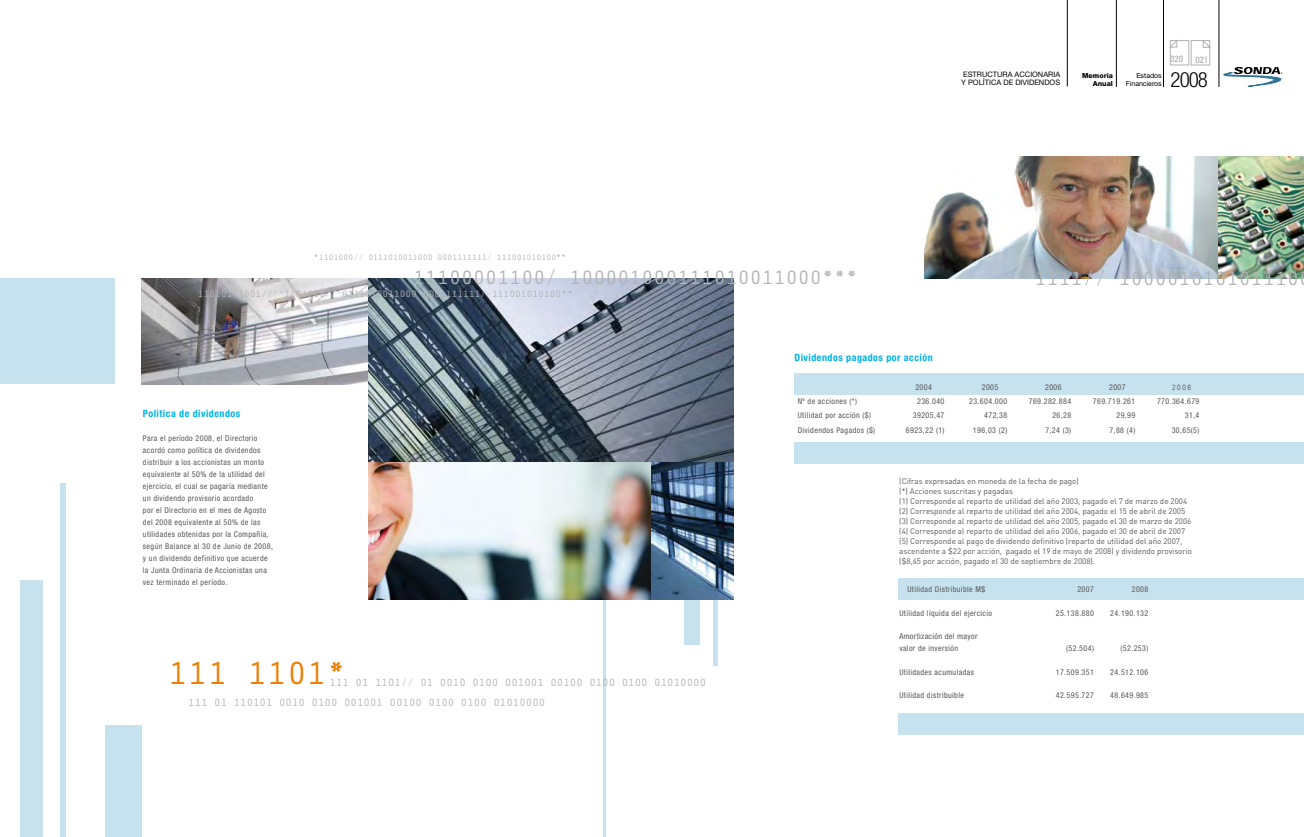
<style>
.page{position:relative;width:1304px;height:837px;background:#fff}
.page>*{position:absolute;margin:0;border:0;box-sizing:border-box;transform-origin:0 0}
.t1{font:33px "Orator";color:#ee7d00}
.t2{font:300 condensed 21px "Helvetica Neue";color:#000}
.t3{font:20px "Orator";color:#b1b3b4}
.t4{font:10.8px/19.2px "Orator";color:#b1b3b4}
.t5{font:700 condensed 10px "Helvetica Neue";letter-spacing:.05em;color:#00b1e6}
.t6{font:9.6px "Orator";color:#b1b3b4}
.t7{font:9px "DIN Mittelschrift";color:#b1b3b4}
.t8{font:8.2px "Orator";color:#b1b3b4}
.t9{font:condensed 8px/12px "Helvetica Neue";letter-spacing:.05em;color:#58585a}
.t10{font:8px/10px "DIN";color:#58585a}
.t11{font:8px "Orator";color:#58585a}
.t12{font:7.5px/8px "Helvetica Neue LT Std";color:#000}
.t13{font:7px/8px "Helvetica Neue LT Std";color:#000;text-align:right}
.t14{font:800 7px/8px "Helvetica Neue LT Std";color:#000;text-align:right}
</style>
<div class="page">
<div style="left:1170px;top:40px;width:19px;height:25px;border:1px solid #b1b3b4"></div>
<div style="left:1191px;top:40px;width:19px;height:25px;border:1px solid #b1b3b4"></div>
<svg style="left:1203px;top:40px;width:7px;height:7px"></svg>
<svg style="left:1170px;top:40px;width:7px;height:7px"></svg>
<hr style="left:1163px;top:0;width:1px;height:87px;background:#000">
<hr style="left:1219px;top:0;width:1px;height:87px;background:#000">
<hr style="left:1116px;top:0;width:1px;height:87px;background:#000">
<hr style="left:1067px;top:0;width:1px;height:86px;background:#000">
<svg style="left:1218px;top:67px;width:65px;height:19px"></svg>
<div style="left:0;top:278px;width:115px;height:106px;background:#c7e2ef"></div>
<div style="left:20px;top:579px;width:23px;height:257px;background:#c7e2ef"></div>
<div style="left:105px;top:725px;width:37px;height:111px;background:#c7e2ef"></div>
<div style="left:684px;top:407px;width:16px;height:237px;background:#c7e2ef"></div>
<div style="left:713px;top:440px;width:5px;height:226px;background:#c7e2ef"></div>
<hr style="left:603px;top:548px;width:2px;height:288px;background:#c7e2ef">
<div style="left:60px;top:483px;width:6px;height:353px;background:#c7e2ef"></div>
<img style="left:142px;top:278px;width:227px;height:106px">
<div style="left:794px;top:373px;width:510px;height:21px;background:#c7e2ef"></div>
<div style="left:794px;top:442px;width:510px;height:22px;background:#c7e2ef"></div>
<div style="left:898px;top:577px;width:406px;height:22px;background:#c7e2ef"></div>
<div style="left:898px;top:713px;width:406px;height:21px;background:#c7e2ef"></div>
<img style="left:369px;top:278px;width:364px;height:321px">
<img style="left:924px;top:157px;width:380px;height:121px">
<p class="t12" style="left:961px;top:70px;width:101px">ESTRUCTURA ACCIONARIA<br>Y POLÍTICA DE DIVIDENDOS</p>
<p class="t14" style="left:1082px;top:71px;width:32px">Memoria<br>Anual</p>
<p class="t13" style="left:1126px;top:71px;width:37px">Estados<br>Financieros</p>
<p class="t7" style="left:1170px;top:54px;width:14px">020</p>
<p class="t7" style="left:1195px;top:54px;width:14px">021</p>
<p class="t2" style="left:1171px;top:67px;width:39px">2008</p>
<p class="t8" style="left:314px;top:251px;width:254px">*1101000// 0111010011000 0001111111/ 111001010100**</p>
<p class="t6" style="left:198px;top:287px;width:376px">11010101001//^^1101000// 0111010011000 0001111111/ 111001010100**</p>
<p class="t3" style="left:413px;top:263px;width:446px">11100001100/ 100001000111010011000***</p>
<p class="t5" style="left:794px;top:351px;width:140px">Dividendos pagados por acción</p>
<p class="t3" style="left:1035px;top:264px;width:266px">1111// 100001010101110</p>
<p class="t5" style="left:143px;top:407px;width:99px">Política de dividendos</p>
<p class="t9" style="left:143px;top:431px;width:131px">Para el período 2008, el Directorio acordó como política de dividendos distribuir a los accionistas un monto equivalente al 50% de la utilidad del ejercicio, el cual se pagaría mediante un dividendo provisorio acordado<br>por el Directorio en el mes de Agosto del 2008 equivalente al 50% de las utilidades obtenidas por la Compañía, según Balance al 30 de Junio de 2008, y un dividendo definitivo que acuerde la Junta Ordinaria de Accionistas una vez terminado el período.</p>
<p class="t1" style="left:168px;top:648px;width:180px">111 1101*</p>
<p class="t4" style="left:188px;top:672px;width:519px;text-indent:141px">111 01 1101// 01 0010 0100 001001 00100 0100 0100 01010000<br>111 01 110101 0010 0100 001001 00100 0100 0100 01010000</p>
<p class="t9" style="left:915px;top:381px;width:18px">2004</p>
<p class="t9" style="left:982px;top:381px;width:18px">2005</p>
<p class="t9" style="left:1045px;top:381px;width:18px">2006</p>
<p class="t9" style="left:1109px;top:381px;width:18px">2007</p>
<p class="t11" style="left:1171px;top:381px;width:22px">2008</p>
<p class="t9" style="left:798px;top:395px;width:61px">Nº de acciones (*)</p>
<p class="t9" style="left:917px;top:395px;width:29px">236.040</p>
<p class="t9" style="left:969px;top:395px;width:40px">23.604.000</p>
<p class="t9" style="left:1029px;top:395px;width:44px">769.282.884</p>
<p class="t9" style="left:1093px;top:395px;width:44px">769.719.261</p>
<p class="t9" style="left:1157px;top:395px;width:44px">770.364.679</p>
<p class="t9" style="left:798px;top:409px;width:75px">Utilidad por acción ($)</p>
<p class="t9" style="left:913px;top:409px;width:33px">39205,47</p>
<p class="t9" style="left:984px;top:409px;width:25px">472,38</p>
<p class="t9" style="left:1052px;top:409px;width:20px">26,28</p>
<p class="t9" style="left:1116px;top:409px;width:20px">29,99</p>
<p class="t9" style="left:1185px;top:409px;width:16px">31,4</p>
<p class="t9" style="left:798px;top:423px;width:79px">Dividendos Pagados ($)</p>
<p class="t9" style="left:906px;top:423px;width:40px">6923,22 (1)</p>
<p class="t9" style="left:973px;top:423px;width:36px">196,03 (2)</p>
<p class="t9" style="left:1045px;top:423px;width:27px">7,24 (3)</p>
<p class="t9" style="left:1109px;top:423px;width:27px">7,88 (4)</p>
<p class="t9" style="left:1172px;top:423px;width:29px">30,65(5)</p>
<p class="t10" style="left:899px;top:476px;width:294px">(Cifras expresadas en moneda de la fecha de pago)<br>(*) Acciones suscritas y pagadas<br>(1) Corresponde al reparto de utilidad del año 2003, pagado el 7 de marzo de 2004 (2) Corresponde al reparto de utilidad del año 2004, pagado el 15 de abril de 2005 (3) Corresponde al reparto de utilidad del año 2005, pagado el 30 de marzo de 2006 (4) Corresponde al reparto de utilidad del año 2006, pagado el 30 de abril de 2007 (5) Corresponde al pago de dividendo definitivo (reparto de utilidad del año 2007, ascendente a $22 por acción, pagado el 19 de mayo de 2008) y dividendo provisorio ($8,65 por acción, pagado el 30 de septiembre de 2008).</p>
<p class="t9" style="left:907px;top:583px;width:79px">Utilidad Distribuible M$</p>
<p class="t9" style="left:1077px;top:583px;width:18px">2007</p>
<p class="t9" style="left:1132px;top:583px;width:18px">2008</p>
<p class="t9" style="left:899px;top:606px;width:94px">Utilidad líquida del ejercicio</p>
<p class="t9" style="left:1056px;top:606px;width:40px">25.138.880</p>
<p class="t9" style="left:1110px;top:606px;width:40px">24.190.132</p>
<p class="t9" style="left:899px;top:630px;width:80px">Amortización del mayor valor de inversión</p>
<p class="t9" style="left:1066px;top:642px;width:29px">(52.504)</p>
<p class="t9" style="left:1121px;top:642px;width:29px">(52.253)</p>
<p class="t9" style="left:899px;top:665px;width:76px">Utilidades acumuladas</p>
<p class="t9" style="left:1056px;top:665px;width:40px">17.509.351</p>
<p class="t9" style="left:1110px;top:665px;width:40px">24.512.106</p>
<p class="t9" style="left:899px;top:689px;width:66px">Utilidad distribuible</p>
<p class="t9" style="left:1056px;top:689px;width:40px">42.595.727</p>
<p class="t9" style="left:1110px;top:689px;width:40px">48.649.985</p>
</div>
